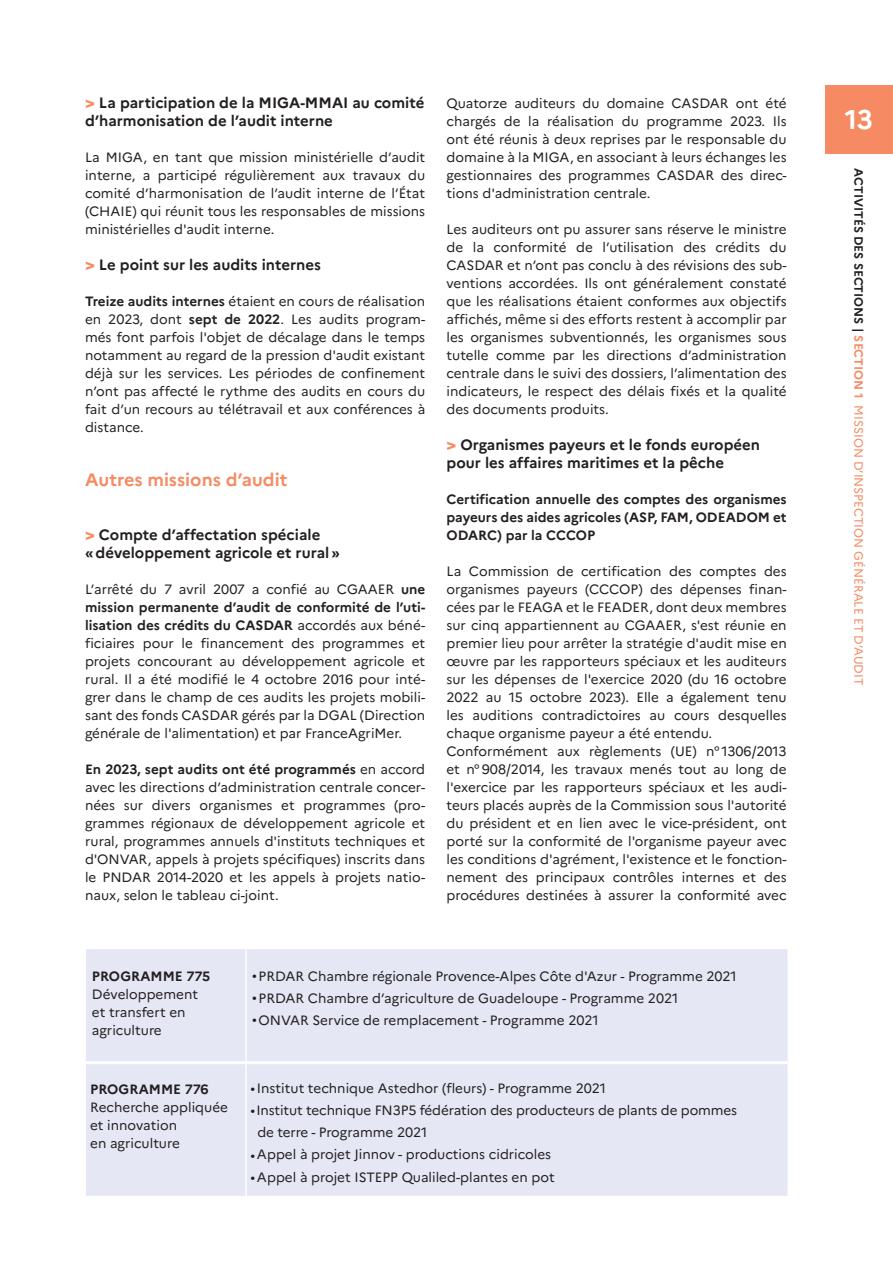
<style>
.page{position:relative;width:893px;height:1263px;background:#fff}
.page>*{position:absolute;margin:0;border:0;box-sizing:border-box;transform-origin:0 0}
.t1{font:700 27px "Marianne";color:#fff}
.t2{font:700 18px "Marianne";color:#f68b63}
.t3{font:700 15px/18px "Marianne";color:#231f20}
.t4{font:13.5px/18px "Marianne";color:#231f20;text-align:justify}
.t5{font:700 13.5px/18px "Marianne";color:#231f20;text-align:justify}
.t6{font:12px "Marianne";color:#f68b63}
.s1{font-weight:800;font-size:16.5px;color:#f68b63}
.s2{font-weight:700}
.s3{font-weight:700;color:#231f20}
</style>
<div class="page">
<div style="left:825px;top:85px;width:68px;height:68px;background:#f68b63"></div>
<div style="left:86px;top:949px;width:701px;height:247px;background:#e5e7f4"></div>
<hr style="left:245px;top:949px;width:2px;height:112px;background:#fff">
<hr style="left:245px;top:1064px;width:2px;height:132px;background:#fff">
<hr style="left:86px;top:1061px;width:160px;height:3px;background:#fff">
<hr style="left:246px;top:1061px;width:541px;height:3px;background:#fff">
<p class="t3" style="left:85px;top:92px;width:341px"><span class="s1">&gt;</span> La participation de la MIGA-MMAI au comité d’harmonisation de l’audit interne</p>
<p class="t4" style="left:85px;top:147px;width:342px">La MIGA, en tant que mission ministérielle d’audit interne, a participé régulièrement aux travaux du comité d’harmonisation de l’audit interne de l’État (CHAIE) qui réunit tous les responsables de missions ministérielles d'audit interne.</p>
<p class="t3" style="left:85px;top:254px;width:237px"><span class="s1">&gt;</span> Le point sur les audits internes</p>
<p class="t4" style="left:85px;top:291px;width:342px"><span class="s2">Treize audits internes</span> étaient en cours de réalisation en 2023, dont <span class="s2">sept de 2022</span>. Les audits program&shy;més font parfois l'objet de décalage dans le temps notamment au regard de la pression d'audit existant déjà sur les services. Les périodes de confinement n’ont pas affecté le rythme des audits en cours du fait d’un recours au télétravail et aux conférences à distance.</p>
<h2 class="t2" style="left:85px;top:465px;width:204px">Autres missions d’audit</h2>
<p class="t3" style="left:85px;top:524px;width:256px"><span class="s1">&gt;</span> Compte d’affectation spéciale<br>« développement agricole et rural »</p>
<p class="t4" style="left:85px;top:579px;width:342px">L’arrêté du 7 avril 2007 a confié au CGAAER <span class="s2">une mission permanente d’audit de conformité de l’uti&shy;lisation des crédits du CASDAR</span> accordés aux béné&shy;ficiaires pour le financement des programmes et projets concourant au développement agricole et rural. Il a été modifié le 4 octobre 2016 pour inté&shy;grer dans le champ de ces audits les projets mobili&shy;sant des fonds CASDAR gérés par la DGAL (Direction générale de l'alimentation) et par FranceAgriMer.</p>
<p class="t4" style="left:85px;top:759px;width:342px"><span class="s2">En 2023, sept audits ont été programmés</span> en accord avec les directions d’administration centrale concer&shy;nées sur divers organismes et programmes (pro&shy;grammes régionaux de développement agricole et rural, programmes annuels d'instituts techniques et d'ONVAR, appels à projets spécifiques) inscrits dans le PNDAR 2014-2020 et les appels à projets natio&shy;naux, selon le tableau ci-joint.</p>
<p class="t4" style="left:446px;top:93px;width:342px">Quatorze auditeurs du domaine CASDAR ont été chargés de la réalisation du programme 2023. Ils ont été réunis à deux reprises par le responsable du domaine à la MIGA, en associant à leurs échanges les gestionnaires des programmes CASDAR des direc&shy;tions d'administration centrale.</p>
<p class="t4" style="left:446px;top:219px;width:342px">Les auditeurs ont pu assurer sans réserve le ministre de la conformité de l’utilisation des crédits du CASDAR et n’ont pas conclu à des révisions des sub&shy;ventions accordées. Ils ont généralement constaté que les réalisations étaient conformes aux objectifs affichés, même si des efforts restent à accomplir par les organismes subventionnés, les organismes sous tutelle comme par les directions d’administration centrale dans le suivi des dossiers, l’alimentation des indicateurs, le respect des délais fixés et la qualité des documents produits.</p>
<p class="t3" style="left:446px;top:434px;width:315px"><span class="s1">&gt;</span> Organismes payeurs et le fonds européen pour les affaires maritimes et la pêche</p>
<p class="t5" style="left:446px;top:489px;width:342px">Certification annuelle des comptes des organismes payeurs des aides agricoles (ASP, FAM, ODEADOM et ODARC) par la CCCOP</p>
<p class="t4" style="left:446px;top:561px;width:342px;text-align:left">La Commission de certification des comptes des organismes payeurs (CCCOP) des dépenses finan&shy;cées par le FEAGA et le FEADER, dont deux membres sur cinq appartiennent au CGAAER, s'est réunie en premier lieu pour arrêter la stratégie d'audit mise en œuvre par les rapporteurs spéciaux et les auditeurs sur les dépenses de l'exercice 2020 (du 16 octobre 2022 au 15 octobre 2023). Elle a également tenu les auditions contradictoires au cours desquelles chaque organisme payeur a été entendu.<br>Conformément aux règlements (UE) n° 1306/2013 et n° 908/2014, les travaux menés tout au long de l'exercice par les rapporteurs spéciaux et les audi&shy;teurs placés auprès de la Commission sous l'autorité du président et en lien avec le vice-président, ont porté sur la conformité de l'organisme payeur avec les conditions d'agrément, l'existence et le fonction&shy;nement des principaux contrôles internes et des procédures destinées à assurer la conformité avec</p>
<p class="t5" style="left:92px;top:966px;width:120px">PROGRAMME 775</p>
<p class="t4" style="left:92px;top:984px;width:108px;text-align:left">Développement et transfert en agriculture</p>
<p class="t5" style="left:90px;top:1079px;width:120px">PROGRAMME 776</p>
<p class="t4" style="left:90px;top:1097px;width:139px;text-align:left">Recherche appliquée et innovation<br>en agriculture</p>
<p class="t4" style="left:252px;top:966px;width:486px">•PRDAR Chambre régionale Provence-Alpes Côte d'Azur - Programme 2021</p>
<p class="t4" style="left:252px;top:988px;width:428px">•PRDAR Chambre d’agriculture de Guadeloupe - Programme 2021</p>
<p class="t4" style="left:252px;top:1010px;width:348px">•ONVAR Service de remplacement - Programme 2021</p>
<p class="t4" style="left:250px;top:1078px;width:357px">• Institut technique Astedhor (fleurs) - Programme 2021</p>
<p class="t4" style="left:257px;top:1098px;width:481px;line-height:22.2px;text-indent:-7px">• Institut technique FN3P5 fédération des producteurs de plants de pommes de terre - Programme 2021</p>
<p class="t4" style="left:250px;top:1144px;width:302px">• Appel à projet Jinnov - productions cidricoles</p>
<p class="t4" style="left:250px;top:1166px;width:306px">• Appel à projet ISTEPP Qualiled-plantes en pot</p>
<h1 class="t1" style="left:845px;top:99px;width:30px">13</h1>
<p class="t6" style="left:868px;top:168px;width:518px;rotate:90deg"><span class="s3">ACTIVITÉS DES SECTIONS |</span> <span class="s2">SECTION 1</span> MISSION D’INSPECTION GÉNÉRALE ET D’AUDIT</p>
</div>
